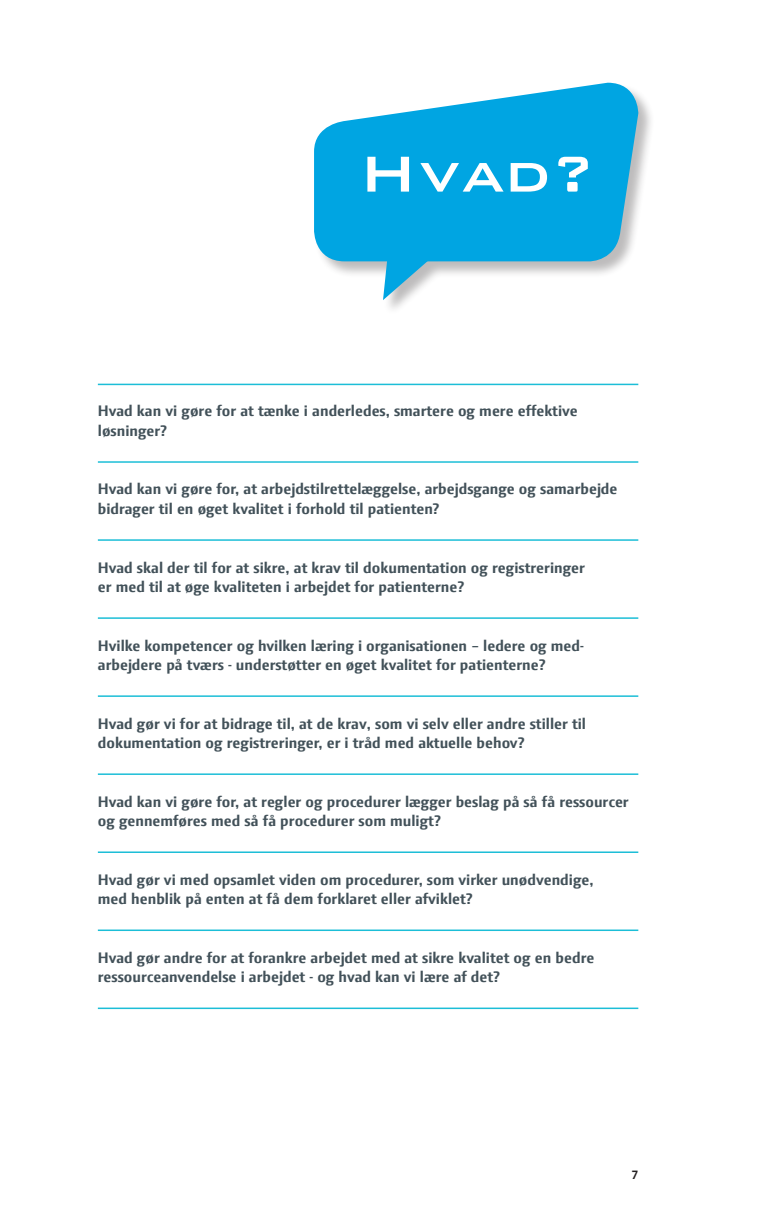
<style>
.page{position:relative;width:766px;height:1221px;background:#fff}
.page>*{position:absolute;margin:0;border:0;box-sizing:border-box;transform-origin:0 0}
.t1{font:500 67.5px "Bank Gothic";color:#fff}
.t2{font:700 16.5px/19.5px "Press Sans";color:#425159}
.t3{font:700 13.5px "Press Sans";color:#231f20}
</style>
<div class="page">
<hr style="left:98px;top:461px;width:540px;height:2px;background:#1cbed7">
<hr style="left:98px;top:383px;width:540px;height:2px;background:#1cbed7">
<hr style="left:98px;top:539px;width:540px;height:2px;background:#1cbed7">
<hr style="left:98px;top:617px;width:540px;height:2px;background:#1cbed7">
<hr style="left:98px;top:695px;width:540px;height:2px;background:#1cbed7">
<hr style="left:98px;top:773px;width:540px;height:2px;background:#1cbed7">
<hr style="left:98px;top:851px;width:540px;height:2px;background:#1cbed7">
<hr style="left:98px;top:929px;width:540px;height:2px;background:#1cbed7">
<hr style="left:98px;top:1007px;width:540px;height:2px;background:#1cbed7">
<div style="left:314px;top:83px;width:340px;height:233px;background:#231f20;opacity:.3"></div>
<svg style="left:314px;top:83px;width:324px;height:178px;background:#25b1e4"></svg>
<svg style="left:383px;top:229px;width:58px;height:71px;background:#4fb9e1"></svg>
<h1 class="t1" style="left:358px;top:122px;width:239px">Hvad?</h1>
<p class="t2" style="left:98px;top:402px;width:481px">Hvad kan vi gøre for at tænke i anderledes, smartere og mere effektive løsninger?</p>
<p class="t2" style="left:98px;top:480px;width:521px">Hvad kan vi gøre for, at arbejdstilrettelæggelse, arbejdsgange og samarbejde bidrager til en øget kvalitet i forhold til patienten?</p>
<p class="t2" style="left:98px;top:558px;width:488px">Hvad skal der til for at sikre, at krav til dokumentation og registreringer er med til at øge kvaliteten i arbejdet for patienterne?</p>
<p class="t2" style="left:98px;top:636px;width:487px">Hvilke kompetencer og hvilken læring i organisationen – ledere og med&shy;arbejdere på tværs - understøtter en øget kvalitet for patienterne?</p>
<p class="t2" style="left:98px;top:714px;width:489px">Hvad gør vi for at bidrage til, at de krav, som vi selv eller andre stiller til dokumentation og registreringer, er i tråd med aktuelle behov?</p>
<p class="t2" style="left:98px;top:792px;width:532px">Hvad kan vi gøre for, at regler og procedurer lægger beslag på så få ressourcer og gennemføres med så få procedurer som muligt?</p>
<p class="t2" style="left:98px;top:870px;width:497px">Hvad gør vi med opsamlet viden om procedurer, som virker unødvendige, med henblik på enten at få dem forklaret eller afviklet?</p>
<p class="t2" style="left:98px;top:948px;width:498px">Hvad gør andre for at forankre arbejdet med at sikre kvalitet og en bedre ressourceanvendelse i arbejdet - og hvad kan vi lære af det?</p>
<p class="t3" style="left:631px;top:1168px;width:8px">7</p>
</div>
